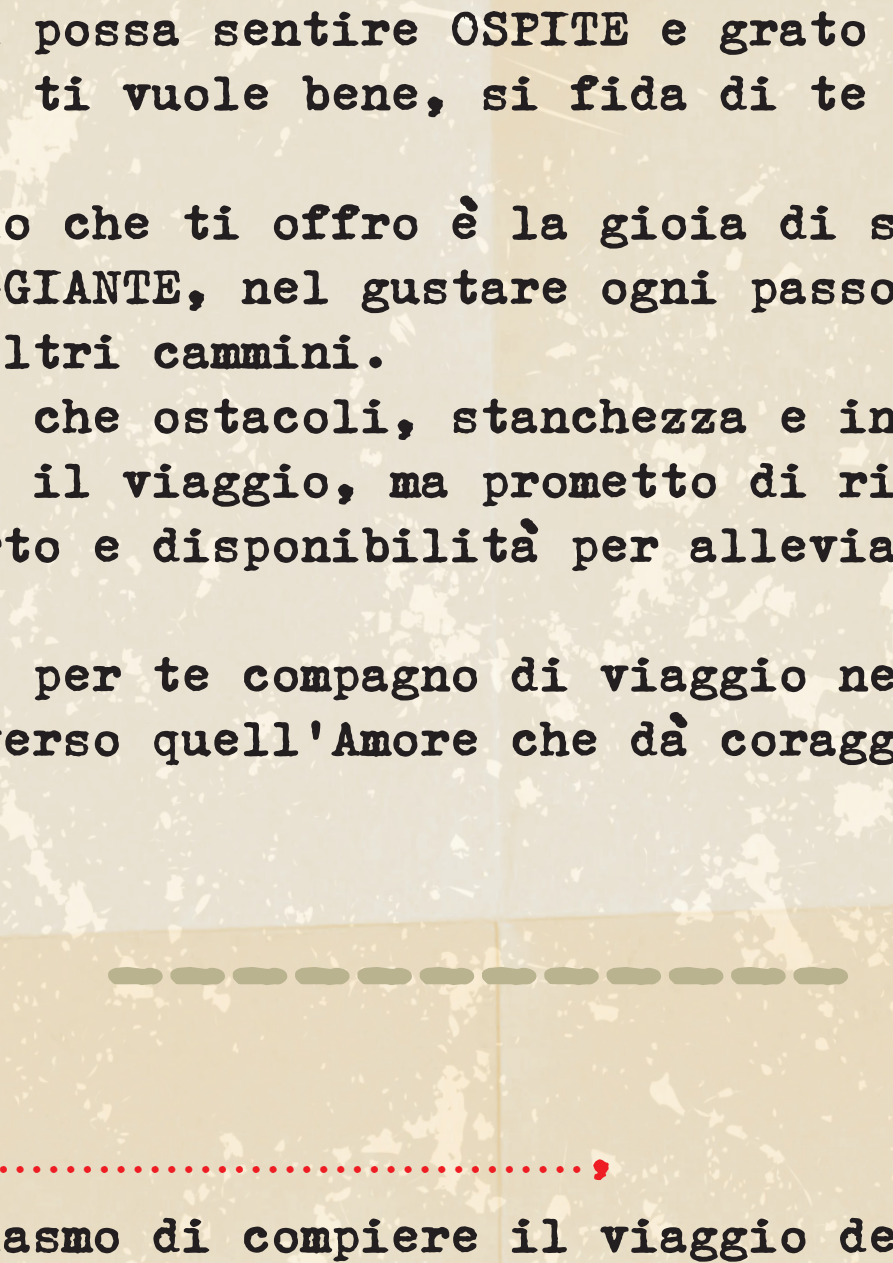
<style>
.page{position:relative;width:893px;height:1263px;background:#fff}
.page>*{position:absolute;margin:0;border:0;box-sizing:border-box;transform-origin:0 0}
.t1{font:119.1px "Erika Ormig";color:#b9b390}
.t2{font:57.15px/64.5px "Erika Ormig";letter-spacing:-.08em;color:#231f20}
.t3{font:32.25px "Erika Ormig";color:#ee1d23}
.s1{font-size:57.15px}
</style>
<div class="page">
<div style="left:0;top:0;width:893px;height:1263px;background:#231f20;opacity:.1"></div>
<hr style="left:0;top:0;width:893px;height:1px;background:#fff">
<hr style="left:892px;top:0;width:1px;height:1263px;background:#fff">
<p class="t2" style="left:30px;top:-6px;width:842px">possa sentire OSPITE e grato ti vuole bene, si fida di te</p>
<p class="t2" style="left:0;top:188px;width:902px">o che ti offro è la gioia di s</p>
<p class="t2" style="left:0;top:252px;width:902px">GIANTE, nel gustare ogni passo</p>
<p class="t2" style="left:0;top:317px;width:394px">ltri cammini.</p>
<p class="t2" style="left:30px;top:381px;width:872px">che ostacoli, stanchezza e in</p>
<p class="t2" style="left:30px;top:446px;width:872px">il viaggio, ma prometto di ri</p>
<p class="t2" style="left:0;top:510px;width:902px">to e disponibilità per allevia</p>
<p class="t2" style="left:0;top:640px;width:902px;text-align:center">per te compagno di viaggio ne erso quell’Amore che dà coragg</p>
<h1 class="t1" style="left:100px;top:897px;width:759px">------------</h1>
<p class="t3" style="left:-6px;top:1143px;width:626px">...................................<span class="s1">,</span></p>
<p class="t2" style="left:0;top:1201px;width:902px">asmo di compiere il viaggio de</p>
</div>
